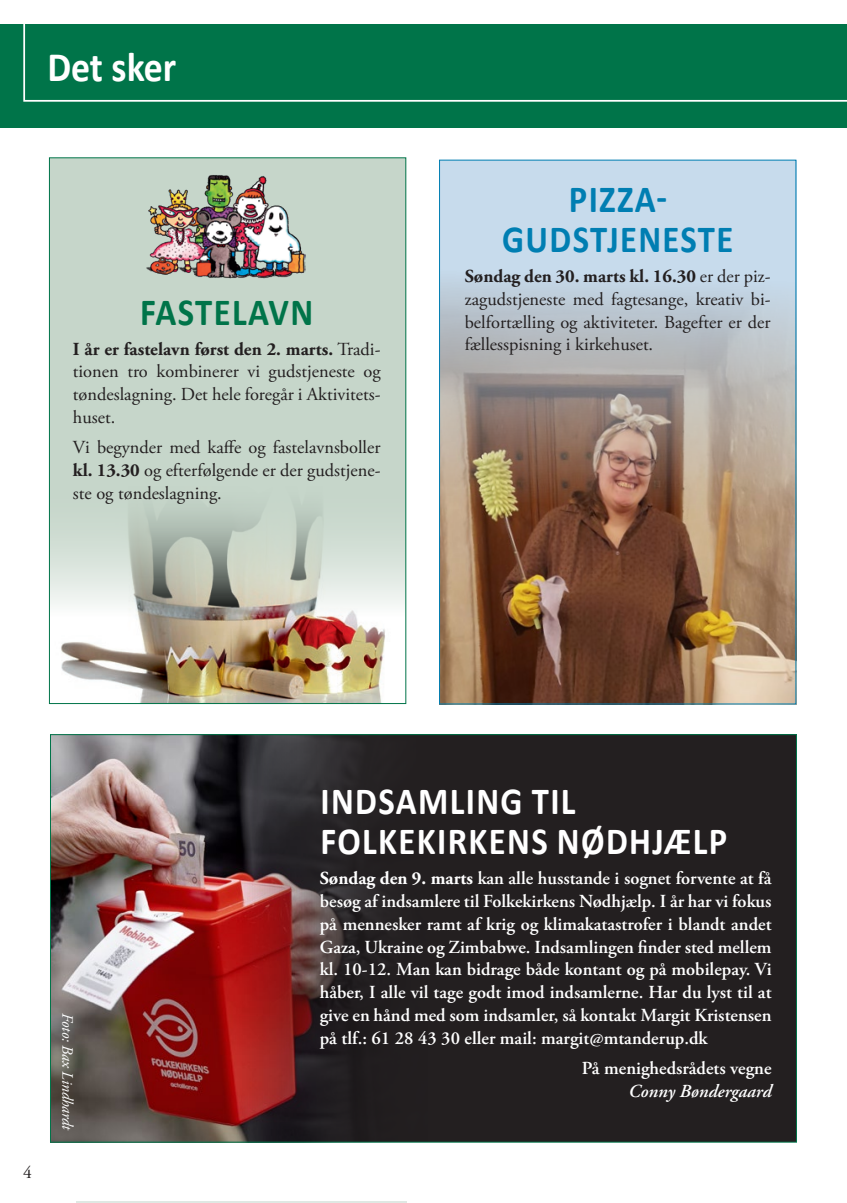
<style>
.page{position:relative;width:847px;height:1203px;background:#fff}
.page>*{position:absolute;margin:0;border:0;box-sizing:border-box;transform-origin:0 0}
.t1{font:700 42px "Calibri";color:#fff;scale:.9 1}
.t2{font:700 38.5px "Calibri";letter-spacing:.04em;color:#fff;scale:.9 1}
.t3{font:700 38.5px "Calibri";letter-spacing:.04em;color:#007eb2;scale:.9 1}
.t4{font:700 38.5px "Calibri";letter-spacing:.04em;color:#007449;scale:.9 1}
.t5{font:600 18.38px/22.8px "Adobe Garamond Pro";color:#fff;text-align:justify}
.t6{font:18.38px/22.8px "Adobe Garamond Pro";color:#231f20;text-align:justify}
.t7{font:italic 600 18.38px "Adobe Garamond Pro";color:#fff}
.t8{font:17.5px "Adobe Garamond Pro";color:#231f20}
.t9{font:italic 15.75px "Adobe Garamond Pro";letter-spacing:-.015em;color:#fff}
.s1{font-weight:700}
</style>
<div class="page">
<div style="left:0;top:25px;width:847px;height:103px;background:#007449"></div>
<svg style="left:22px;top:24px;width:825px;height:78px"></svg>
<div style="left:439px;top:160px;width:357px;height:544px;background:#c7dbec"></div>
<img style="left:441px;top:282px;width:353px;height:420px">
<div style="left:49px;top:158px;width:357px;height:546px;background:#c6d6ca"></div>
<img style="left:51px;top:511px;width:353px;height:191px">
<img style="left:147px;top:175px;width:159px;height:104px">
<hr style="left:76px;top:1201px;width:330px;height:2px;background:#dfe8e3">
<div style="left:50px;top:735px;width:746px;height:407px;background:#231f20"></div>
<img style="left:52px;top:736px;width:326px;height:405px">
<p class="t1" style="left:47px;top:37px;width:145px">Det sker</p>
<p class="t4" style="left:140px;top:284px;width:194px">FASTELAVN</p>
<p class="t6" style="left:73px;top:338px;width:309px"><span class="s1">I år er fastelavn først den 2. marts.</span> Tradi&shy;tionen tro kombinerer vi gudstjeneste og tøndeslagning. Det hele foregår i Aktivitets&shy;huset.</p>
<p class="t6" style="left:73px;top:437px;width:309px">Vi begynder med kaffe og fastelavnsboller <span class="s1">kl. 13.30</span> og efterfølgende er der gudstjene&shy;ste og tøndeslagning.</p>
<p class="t3" style="left:569px;top:172px;width:111px">PIZZA-</p>
<p class="t3" style="left:502px;top:212px;width:258px">GUDSTJENESTE</p>
<p class="t6" style="left:465px;top:266px;width:307px"><span class="s1">Søndag den 30. marts kl. 16.30</span> er der piz&shy;zagudstjeneste med fagtesange, kreativ bi&shy;belfortælling og aktiviteter. Bagefter er der fællesspisning i kirkehuset.</p>
<p class="t8" style="left:23px;top:1162px;width:10px">4</p>
<p class="t9" style="left:77px;top:1013px;width:119px;rotate:90deg">Foto: Bax Lindhardt</p>
<p class="t2" style="left:320px;top:774px;width:285px">INDSAMLING TIL</p>
<p class="t2" style="left:320px;top:814px;width:454px">FOLKEKIRKENS NØDHJÆLP</p>
<p class="t5" style="left:320px;top:867px;width:453px"><span class="s1">Søndag den 9. marts</span> kan alle husstande i sognet forvente at få besøg af indsamlere til Folkekirkens Nødhjælp. I år har vi fokus på mennesker ramt af krig og klimakatastrofer i blandt andet Gaza, Ukraine og Zimbabwe. Indsamlingen finder sted mellem kl. 10-12. Man kan bidrage både kontant og på mobilepay. Vi håber, I alle vil tage godt imod indsamlerne. Har du lyst til at give en hånd med som indsamler, så kontakt Margit Kristensen på tlf.: 61 28 43 30 eller mail: margit@mtanderup.dk</p>
<p class="t5" style="left:582px;top:1057px;width:191px">På menighedsrådets vegne</p>
<p class="t7" style="left:628px;top:1080px;width:145px">Conny Bøndergaard</p>
</div>
